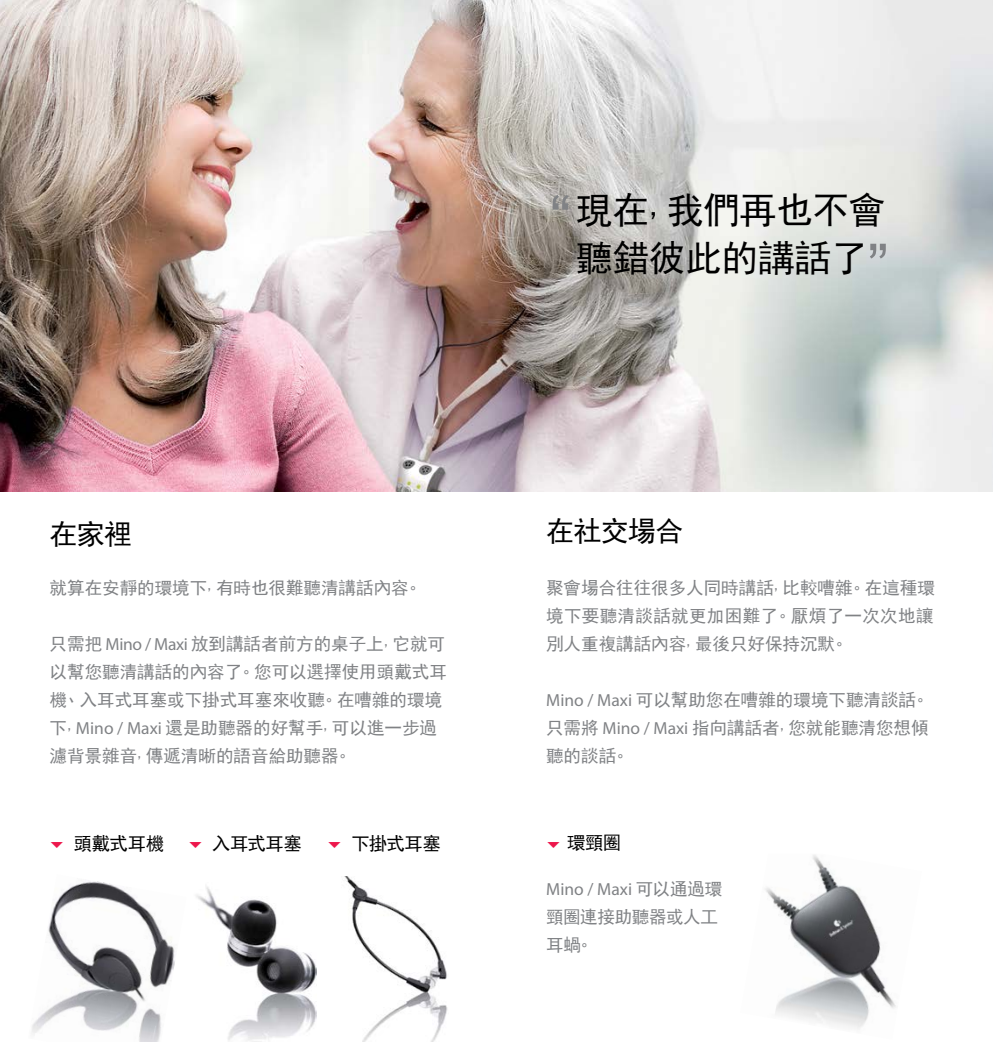
<style>
.page{position:relative;width:993px;height:1042px;background:#fff}
.page>*{position:absolute;margin:0;border:0;box-sizing:border-box;transform-origin:0 0}
.t1{font:63px "Arial";color:#808285}
.t2{font:36.75px/48.3px "Sim Hei";letter-spacing:-.01em;color:#000}
.t3{font:28px "Sim Hei";letter-spacing:-.025em;color:#000}
.t4{font:18.38px "Sim Hei";letter-spacing:-.025em;color:#000}
.t5{font:17.5px/28px "Sim Hei";color:#808285}
.t6{font:17.5px "Myriad Pro";color:#808285}
.t7{font:17.5px/28px "Sim Hei";letter-spacing:-.02em;color:#808285}
.s1{font-family:"Myriad Pro"}
.s2{font-family:"Sim Hei"}
</style>
<div class="page">
<img style="left:0;top:0;width:992px;height:491px">
<img style="left:32px;top:881px;width:143px;height:161px">
<img style="left:196px;top:886px;width:120px;height:156px">
<img style="left:344px;top:876px;width:104px;height:166px">
<img style="left:765px;top:855px;width:131px;height:174px">
<h1 class="t1" style="left:570px;top:227px;width:22px;rotate:-180deg">”</h1>
<h2 class="t2" style="left:575px;top:185px;width:311px">現在,我們再也不會聽錯彼此的講話了</h2>
<h1 class="t1" style="left:867px;top:226px;width:22px">”</h1>
<h3 class="t3" style="left:50px;top:519px;width:84px">在家裡</h3>
<h3 class="t3" style="left:546px;top:517px;width:139px">在社交場合</h3>
<p class="t5" style="left:50px;top:574px;width:378px">就算在安靜的環境下,有時也很難聽清講話內容。</p>
<p class="t5" style="left:50px;top:630px;width:398px">只需把 <span class="s1">Mino / Maxi</span> 放到講話者前方的桌子上,它就可以幫您聽清講話的內容了。您可以選擇使用頭戴式耳機、入耳式耳塞或下掛式耳塞來收聽。在嘈雜的環境下,<span class="s1">Mino / Maxi</span> 還是助聽器的好幫手,可以進一步過濾背景雜音,傳遞清晰的語音給助聽器。</p>
<p class="t5" style="left:546px;top:574px;width:390px;text-align:justify">聚會場合往往很多人同時講話,比較嘈雜。在這種環境下要聽清談話就更加困難了。厭煩了一次次地讓別人重複講話內容,最後只好保持沉默。</p>
<p class="t5" style="left:546px;top:686px;width:389px"><span class="s1">Mino / Maxi</span> 可以幫助您在嘈雜的環境下聽清談話。只需將 <span class="s1">Mino / Maxi</span> 指向講話者,您就能聽清您想傾聽的談話。</p>
<p class="t4" style="left:74px;top:834px;width:92px">頭戴式耳機</p>
<p class="t4" style="left:212px;top:834px;width:91px">入耳式耳塞</p>
<p class="t4" style="left:351px;top:834px;width:91px">下掛式耳塞</p>
<p class="t4" style="left:567px;top:833px;width:56px">環頸圈</p>
<p class="t6" style="left:546px;top:878px;width:178px">Mino / Maxi <span class="s2">可以通過環</span></p>
<p class="t7" style="left:546px;top:902px;width:173px">頸圈連接助聽器或人工耳蝸。</p>
</div>
